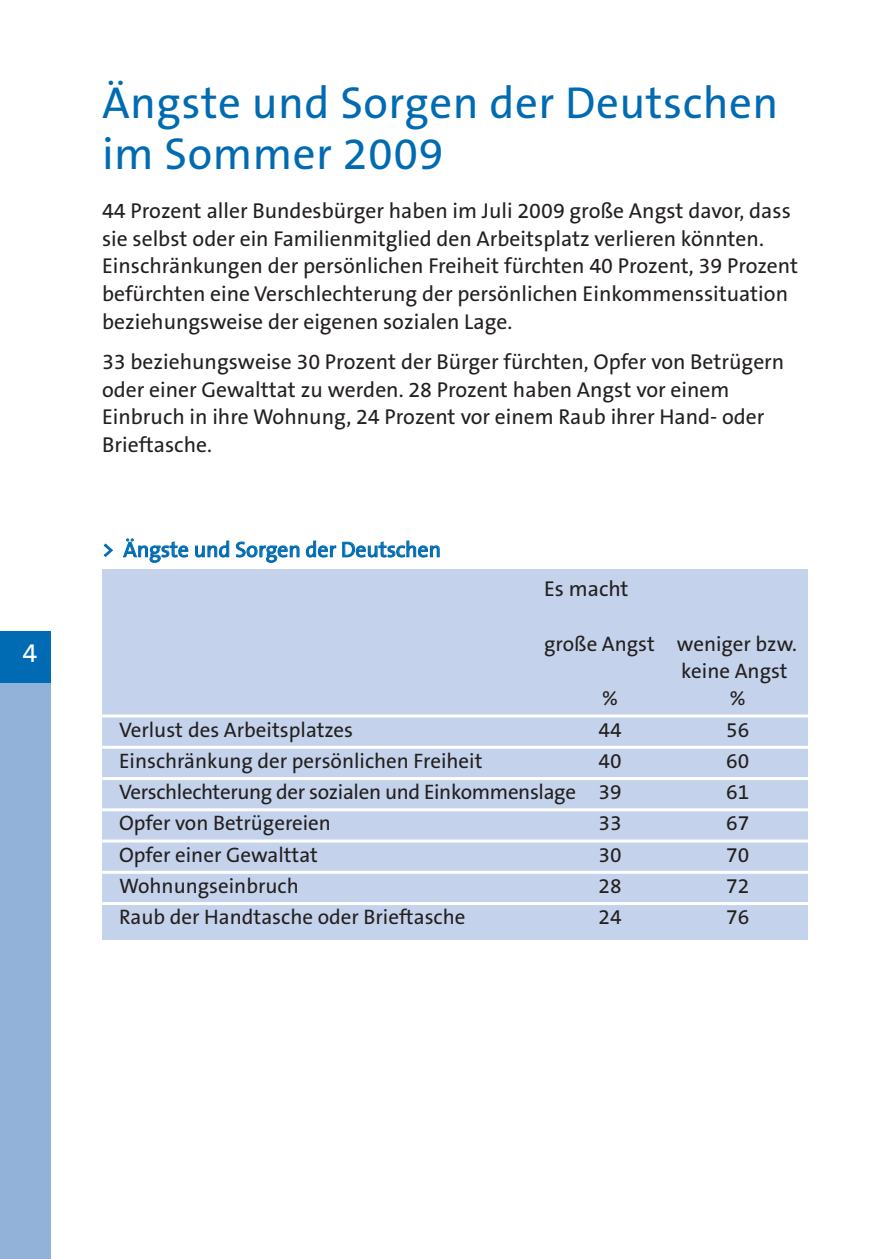
<style>
.page{position:relative;width:893px;height:1259px;background:#fff}
.page>*{position:absolute;margin:0;border:0;box-sizing:border-box;transform-origin:0 0}
.t1{font:45px/51px "The Sans B5 Plain";letter-spacing:.01em;color:#006bb2}
.t2{font:27px "The Sans B5 Plain";color:#fff}
.t3{font:21.6px/27.6px "The Sans B5 Plain";color:#231f20}
.t4{font:21.6px "The Sans B5 Plain";color:#006bb2}
.t5{font:21px "The Sans B5 Plain";color:#231f20}
</style>
<div class="page">
<svg style="left:0;top:569px;width:808px;height:690px"></svg>
<p class="t2" style="left:22px;top:637px;width:16px">4</p>
<h1 class="t1" style="left:102px;top:77px;width:678px">Ängste und Sorgen der Deutschen im Sommer 2009</h1>
<p class="t3" style="left:102px;top:197px;width:698px">44 Prozent aller Bundesbürger haben im Juli 2009 große Angst davor, dass sie selbst oder ein Familienmitglied den Arbeitsplatz verlieren könnten.<br>Einschränkungen der persönlichen Freiheit fürchten 40 Prozent, 39 Prozent befürchten eine Verschlechterung der persönlichen Einkommenssituation beziehungsweise der eigenen sozialen Lage.</p>
<p class="t3" style="left:102px;top:348px;width:684px">33 beziehungsweise 30 Prozent der Bürger fürchten, Opfer von Betrügern oder einer Gewalttat zu werden. 28 Prozent haben Angst vor einem Einbruch in ihre Wohnung, 24 Prozent vor einem Raub ihrer Hand- oder Brieftasche.</p>
<p class="t4" style="left:102px;top:537px;width:340px">&gt; Ängste und Sorgen der Deutschen</p>
<p class="t3" style="left:544px;top:574px;width:86px">Es macht</p>
<p class="t5" style="left:544px;top:631px;width:254px">große Angst weniger bzw.</p>
<p class="t5" style="left:681px;top:659px;width:108px">keine Angst</p>
<p class="t5" style="left:602px;top:686px;width:17px">%</p>
<p class="t5" style="left:730px;top:686px;width:17px">%</p>
<p class="t5" style="left:119px;top:717px;width:236px">Verlust des Arbeitsplatzes</p>
<p class="t5" style="left:599px;top:717px;width:25px">44</p>
<p class="t5" style="left:726px;top:717px;width:25px">56</p>
<p class="t5" style="left:119px;top:748px;width:365px">Einschränkung der persönlichen Freiheit</p>
<p class="t5" style="left:599px;top:748px;width:25px">40</p>
<p class="t5" style="left:726px;top:748px;width:25px">60</p>
<p class="t5" style="left:119px;top:779px;width:504px">Verschlechterung der sozialen und Einkommenslage 39</p>
<p class="t5" style="left:726px;top:779px;width:25px">61</p>
<p class="t5" style="left:119px;top:811px;width:213px">Opfer von Betrügereien</p>
<p class="t5" style="left:599px;top:811px;width:25px">33</p>
<p class="t5" style="left:726px;top:811px;width:25px">67</p>
<p class="t5" style="left:119px;top:842px;width:200px">Opfer einer Gewalttat</p>
<p class="t5" style="left:599px;top:842px;width:25px">30</p>
<p class="t5" style="left:726px;top:842px;width:25px">70</p>
<p class="t5" style="left:119px;top:873px;width:181px">Wohnungseinbruch</p>
<p class="t5" style="left:599px;top:873px;width:25px">28</p>
<p class="t5" style="left:726px;top:873px;width:25px">72</p>
<p class="t5" style="left:119px;top:904px;width:348px">Raub der Handtasche oder Brieftasche</p>
<p class="t5" style="left:599px;top:904px;width:25px">24</p>
<p class="t5" style="left:726px;top:904px;width:25px">76</p>
</div>
